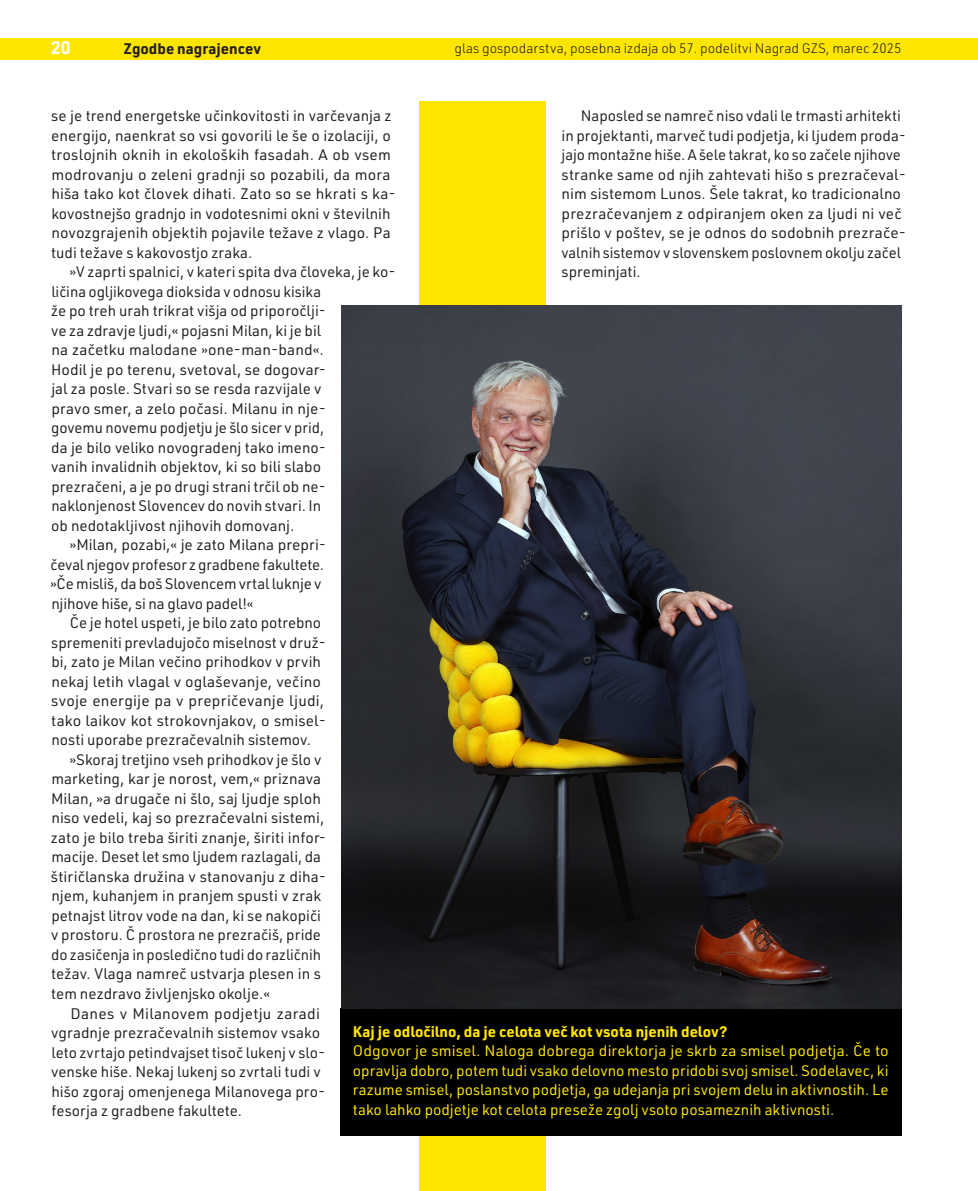
<style>
.page{position:relative;width:978px;height:1191px;background:#fff}
.page>*{position:absolute;margin:0;border:0;box-sizing:border-box;transform-origin:0 0}
.t1{font:700 18px "URWDIN";color:#fff}
.besedilo{font:15px/19.5px "URWDIN";color:#231f20}
.besedilo_prvi{font:15px/19.5px "URWDIN";color:#ffe601;text-align:justify}
.besedilo_prvi_bold{font:700 15px "URWDIN";color:#ffe601}
.t2{font:700 15px "URWDIN";color:#231f20}
.t3{font:300 13.5px "URWDIN";color:#231f20}
</style>
<div class="page">
<div style="left:0;top:38px;width:978px;height:22px;background:#ffe601"></div>
<div style="left:419px;top:102px;width:127px;height:1089px;background:#ffe601"></div>
<div style="left:340px;top:1008px;width:561px;height:128px;background:#000001"></div>
<img style="left:341px;top:306px;width:560px;height:702px">
<p class="t1" style="left:51px;top:36px;width:21px">20</p>
<p class="t2" style="left:124px;top:39px;width:139px">Zgodbe nagrajencev</p>
<p class="t3" style="left:455px;top:40px;width:448px">glas gospodarstva, posebna izdaja ob 57. podelitvi Nagrad GZS, marec 2025</p>
<p class="besedilo" style="left:51px;top:106px;width:346px">se je trend energetske učinkovitosti in varčevanja z energijo, naenkrat so vsi govorili le še o izolaciji, o troslojnih oknih in ekoloških fasadah. A ob vsem modrovanju o zeleni gradnji so pozabili, da mora hiša tako kot človek dihati. Zato so se hkrati s ka&shy;kovostnejšo gradnjo in vodotesnimi okni v številnih novozgrajenih objektih pojavile težave z vlago. Pa tudi težave s kakovostjo zraka.</p>
<p class="besedilo" style="left:51px;top:262px;width:346px;text-indent:19px">»V zaprti spalnici, v kateri spita dva človeka, je ko&shy;ličina ogljikovega dioksida v odnosu kisika<br>že po treh urah trikrat višja od priporočlji-<br>ve za zdravje ljudi,« pojasni Milan, ki je bil<br>na začetku malodane »one-man-band«.<br>Hodil je po terenu, svetoval, se dogovar-<br>jal za posle. Stvari so se resda razvijale v<br>pravo smer, a zelo počasi. Milanu in nje-<br>govemu novemu podjetju je šlo sicer v prid,<br>da je bilo veliko novogradenj tako imeno-<br>vanih invalidnih objektov, ki so bili slabo prezračeni, a je po drugi strani trčil ob ne&shy;naklonjenost Slovencev do novih stvari. In<br>ob nedotakljivost njihovih domovanj.</p>
<p class="besedilo" style="left:50px;top:535px;width:277px;text-indent:20px">»Milan, pozabi,« je zato Milana prepri&shy;čeval njegov profesor z gradbene fakultete. »Če misliš, da boš Slovencem vrtal luknje v njihove hiše, si na glavo padel!«</p>
<p class="besedilo" style="left:51px;top:613px;width:276px;text-indent:19px">Če je hotel uspeti, je bilo zato potrebno spremeniti prevladujočo miselnost v druž&shy;bi, zato je Milan večino prihodkov v prvih nekaj letih vlagal v oglaševanje, večino svoje energije pa v prepričevanje ljudi, tako laikov kot strokovnjakov, o smisel&shy;nosti uporabe prezračevalnih sistemov.</p>
<p class="besedilo" style="left:51px;top:749px;width:277px;text-indent:19px">»Skoraj tretjino vseh prihodkov je šlo v marketing, kar je norost, vem,« priznava Milan, »a drugače ni šlo, saj ljudje sploh niso vedeli, kaj so prezračevalni sistemi, zato je bilo treba širiti znanje, širiti infor&shy;macije. Deset let smo ljudem razlagali, da štiričlanska družina v stanovanju z diha&shy;njem, kuhanjem in pranjem spusti v zrak petnajst litrov vode na dan, ki se nakopiči v prostoru. Č prostora ne prezračiš, pride do zasičenja in posledično tudi do različnih težav. Vlaga namreč ustvarja plesen in s tem nezdravo življenjsko okolje.«</p>
<p class="besedilo" style="left:51px;top:1003px;width:276px;text-indent:19px">Danes v Milanovem podjetju zaradi vgradnje prezračevalnih sistemov vsako leto zvrtajo petindvajset tisoč lukenj v slo&shy;venske hiše. Nekaj lukenj so zvrtali tudi v hišo zgoraj omenjenega Milanovega pro&shy;fesorja z gradbene fakultete.</p>
<p class="besedilo" style="left:561px;top:106px;width:346px;text-indent:19px">Naposled se namreč niso vdali le trmasti arhitekti in projektanti, marveč tudi podjetja, ki ljudem proda&shy;jajo montažne hiše. A šele takrat, ko so začele njihove stranke same od njih zahtevati hišo s prezračeval&shy;nim sistemom Lunos. Šele takrat, ko tradicionalno prezračevanjem z odpiranjem oken za ljudi ni več prišlo v poštev, se je odnos do sodobnih prezrače&shy;valnih sistemov v slovenskem poslovnem okolju začel spreminjati.</p>
<p class="besedilo_prvi_bold" style="left:353px;top:1021px;width:376px">Kaj je odločilno, da je celota več kot vsota njenih delov?</p>
<p class="besedilo_prvi" style="left:353px;top:1040px;width:537px">Odgovor je smisel. Naloga dobrega direktorja je skrb za smisel podjetja. Če to opravlja dobro, potem tudi vsako delovno mesto pridobi svoj smisel. Sodelavec, ki razume smisel, poslanstvo podjetja, ga udejanja pri svojem delu in aktivnostih. Le tako lahko podjetje kot celota preseže zgolj vsoto posameznih aktivnosti.</p>
</div>
